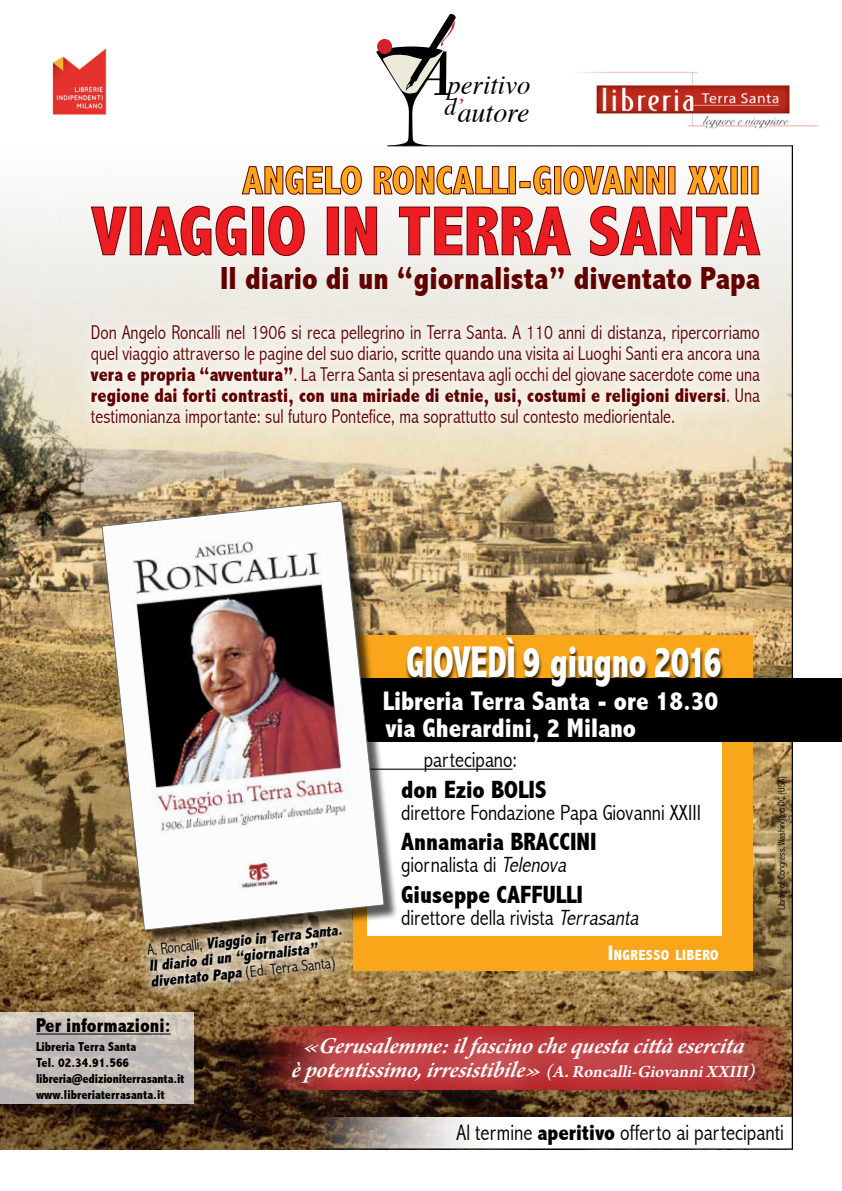
<style>
.page{position:relative;width:842px;height:1191px;background:#fff}
.page>*{position:absolute;margin:0;border:0;box-sizing:border-box;transform-origin:0 0}
.t1{font:800 condensed 70px "Abadi";color:#ed1d24}
.t2{font:800 condensed 44.5px "Abadi";letter-spacing:-.01em;color:#fff;scale:.82 1}
.t3{font:800 condensed 40px "Abadi";color:#faa61a}
.t4{font:800 condensed 32px "Abadi";color:#610100}
.t5{font:italic 27.9px "Times";color:#000}
.t6{font:800 condensed 26.9px/26.9px "Abadi";color:#fff}
.t7{font:italic 26.7px "Times";color:#000}
.t8{font:800 condensed 25px "Abadi";color:#000}
.t9{font:italic 600 24px/24px "Arno Pro";color:#fff;text-align:center}
.t10{font:italic 23.8px "Times";color:#000}
.t11{font:300 condensed 22.3px "Abadi";color:#000}
.t12{font:300 condensed 22px "Abadi";color:#000}
.t13{font:300 condensed 20px/21px "Abadi";color:#610100;text-align:justify}
.t14{font:800 condensed 20px "Abadi";color:#000}
.t15{font:italic 800 condensed 16px/16px "Abadi";color:#000}
.t16{font:800 condensed 14.7px "Abadi";letter-spacing:.03em;color:#fff}
.t17{font:800 condensed 13px/16px "Abadi";color:#000}
.t18{font:300 condensed 10px "Abadi";color:#000}
.s1{color:#d2232a}
.s2{font-weight:800}
.s3{font-weight:300;font-style:normal}
.s4{font-style:italic}
.s5{font-size:21px}
.s6{font-size:18px}
</style>
<div class="page">
<img style="left:0;top:146px;width:792px;height:1003px">
<svg style="left:90px;top:206px;width:37px;height:50px"></svg>
<div style="left:130px;top:206px;width:12px;height:49px;border:1px solid #610100"></div>
<svg style="left:144px;top:205px;width:103px;height:51px"></svg>
<div style="left:252px;top:206px;width:12px;height:49px;border:1px solid #610100"></div>
<svg style="left:268px;top:205px;width:37px;height:51px"></svg>
<div style="left:327px;top:206px;width:12px;height:49px;border:1px solid #610100"></div>
<svg style="left:344px;top:206px;width:34px;height:50px"></svg>
<svg style="left:398px;top:206px;width:174px;height:50px"></svg>
<svg style="left:589px;top:205px;width:172px;height:51px"></svg>
<svg style="left:242px;top:166px;width:120px;height:29px"></svg>
<svg style="left:374px;top:166px;width:134px;height:29px"></svg>
<div style="left:509px;top:166px;width:7px;height:28px;border:1px solid #610100"></div>
<div style="left:520px;top:181px;width:10px;height:7px;border:1px solid #610100"></div>
<svg style="left:533px;top:166px;width:18px;height:29px"></svg>
<div style="left:554px;top:166px;width:7px;height:28px;border:1px solid #610100"></div>
<svg style="left:563px;top:166px;width:102px;height:29px"></svg>
<div style="left:668px;top:166px;width:7px;height:28px;border:1px solid #610100"></div>
<svg style="left:687px;top:166px;width:42px;height:28px"></svg>
<div style="left:741px;top:166px;width:7px;height:28px;border:1px solid #610100"></div>
<div style="left:751px;top:166px;width:7px;height:28px;border:1px solid #610100"></div>
<div style="left:353px;top:635px;width:400px;height:335px;background:#faa61a"></div>
<div style="left:367px;top:712px;width:354px;height:223px;background:#fff"></div>
<hr style="left:367px;top:768px;width:145px;height:1px;background:#000">
<div style="left:328px;top:678px;width:514px;height:64px;background:#000"></div>
<div style="left:405px;top:638px;width:320px;height:55px;background:#000;opacity:.75"></div>
<svg style="left:128px;top:944px;width:234px;height:64px;background:#b39a72"></svg>
<svg style="left:315px;top:1117px;width:477px;height:31px"></svg>
<hr style="left:792px;top:145px;width:1px;height:1004px;background:#000">
<hr style="left:387px;top:145px;width:406px;height:1px;background:#000">
<svg style="left:376px;top:14px;width:81px;height:132px"></svg>
<img style="left:578px;top:71px;width:241px;height:58px">
<hr style="left:315px;top:1148px;width:477px;height:1px;background:#000">
<svg style="left:0;top:1012px;width:194px;height:92px;background:#c3bdb7"></svg>
<hr style="left:36px;top:1033px;width:135px;height:1px;background:#000">
<img style="left:52px;top:48px;width:55px;height:67px">
<svg style="left:67px;top:301px;width:717px;height:148px;background:#f1ecdf"></svg>
<svg style="left:254px;top:1026px;width:540px;height:64px;background:#5f3b25"></svg>
<svg style="left:268px;top:1012px;width:511px;height:93px;background:#9d4137"></svg>
<div style="left:104px;top:503px;width:294px;height:441px;background:#000;opacity:.65"></div>
<img style="left:101px;top:500px;width:284px;height:430px">
<h3 class="t7" style="left:447px;top:68px;width:85px">peritivo</h3>
<h3 class="t5" style="left:458px;top:95px;width:73px">autore</h3>
<p class="t10" style="left:444px;top:92px;width:21px">d<span class="s1">’</span></p>
<h3 class="t3" style="left:242px;top:157px;width:519px">ANGELO RONCALLI-GIOVANNI XXIII</h3>
<h1 class="t1" style="left:91px;top:191px;width:671px">VIAGGIO IN TERRA SANTA</h1>
<h3 class="t4" style="left:220px;top:260px;width:541px">Il diario di un “giornalista” diventato Papa</h3>
<p class="t13" style="left:91px;top:322px;width:671px">Don Angelo Roncalli nel 1906 si reca pellegrino in Terra Santa. A 110 anni di distanza, ripercorriamo quel viaggio attraverso le pagine del suo diario, scritte quando una visita ai Luoghi Santi era ancora una <span class="s2">vera e propria “avventura”</span>. La Terra Santa si presentava agli occhi del giovane sacerdote come una <span class="s2">regione dai forti contrasti, con una miriade di etnie, usi, costumi e religioni diversi</span>. Una testimonianza importante: sul futuro Pontefice, ma soprattutto sul contesto mediorientale.</p>
<h2 class="t2" style="left:406px;top:636px;width:387px">GIOVEDÌ 9 giugno 2016</h2>
<p class="t15" style="left:147px;top:942px;width:197px;rotate:-6deg"><span class="s3">A. Roncalli,</span> Viaggio in Terra Santa.<br>Il diario di un “giornalista” diventato Papa <span class="s3">(Ed. Terra Santa)</span></p>
<h3 class="t6" style="left:383px;top:688px;width:337px">Libreria Terra Santa - ore 18.30 via Gherardini, 2 Milano</h3>
<p class="t12" style="left:424px;top:747px;width:95px">partecipano:</p>
<p class="t8" style="left:401px;top:774px;width:147px">don Ezio BOLIS</p>
<p class="t12" style="left:401px;top:799px;width:301px">direttore Fondazione Papa Giovanni XXIII</p>
<p class="t8" style="left:401px;top:827px;width:197px">Annamaria BRACCINI</p>
<p class="t12" style="left:401px;top:852px;width:171px">giornalista di <span class="s4">Telenova</span></p>
<p class="t8" style="left:401px;top:880px;width:183px">Giuseppe CAFFULLI</p>
<p class="t12" style="left:401px;top:904px;width:243px">direttore della rivista <span class="s4">Terrasanta</span></p>
<p class="t16" style="left:608px;top:946px;width:112px"><span class="s5">I</span>NGRESSO LIBERO</p>
<p class="t14" style="left:36px;top:1013px;width:136px">Per informazioni:</p>
<p class="t17" style="left:36px;top:1038px;width:150px">Libreria Terra Santa<br>Tel. 02.34.91.566 libreria@edizioniterrasanta.it www.libreriaterrasanta.it</p>
<p class="t9" style="left:291px;top:1034px;width:470px">«Gerusalemme:ilfascinochequesta città esercita èp otentissimo, irresistibile» <span class="s6">(A.Roncalli-GiovanniXXIII)</span></p>
<p class="t18" style="left:776px;top:910px;width:136px;rotate:-90deg">Libray of Congress, Washington DC (USA)</p>
<p class="t11" style="left:457px;top:1119px;width:329px">Al termine <span class="s2">aperitivo</span> offerto ai partecipanti</p>
</div>
